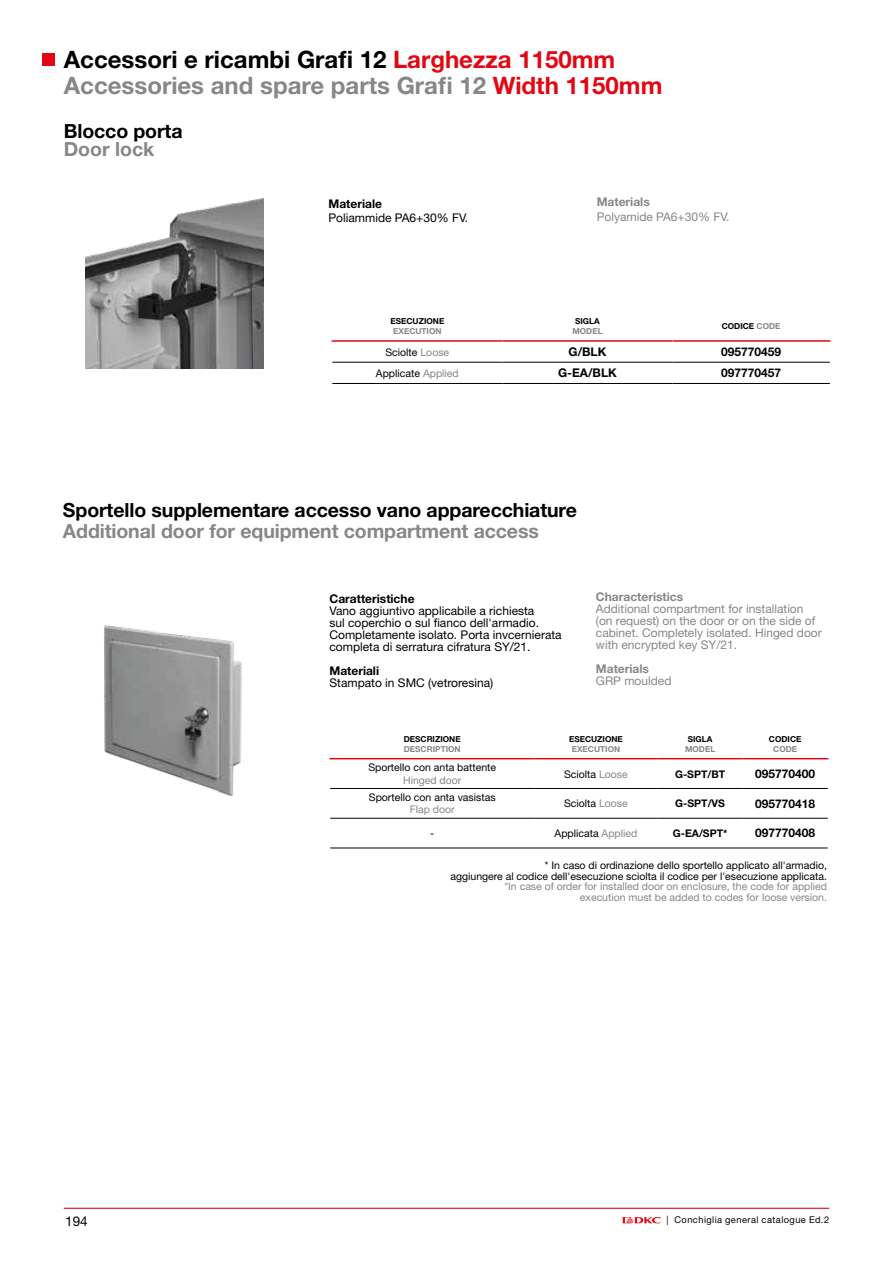
<style>
.page{position:relative;width:893px;height:1263px;background:#fff}
.page>*{position:absolute;margin:0;border:0;box-sizing:border-box;transform-origin:0 0}
.t1{font:700 24px/25.8px "Helvetica Neue LT Std";color:#878787}
.t2{font:700 19.5px "Helvetica Neue LT Std";letter-spacing:-.005em;color:#000}
.t3{font:700 19.5px "Helvetica Neue LT Std";letter-spacing:-.005em;color:#878787}
.t4{font:13.5px "Helvetica Neue LT Std";color:#000}
.t5{font:12px/12px "Helvetica Neue LT Std";color:#000}
.t6{font:12px/12px "Helvetica Neue LT Std";color:#878787}
.t7{font:700 12px "Helvetica Neue LT Std";color:#000}
.t8{font:700 12px "Helvetica Neue LT Std";color:#878787}
.t9{font:10.5px/10.5px "Helvetica Neue LT Std";color:#000;text-align:right}
.t10{font:10.5px/10.5px "Helvetica Neue LT Std";color:#878787;text-align:right}
.t11{font:700 10.5px "Helvetica Neue LT Std";color:#000}
.t12{font:9.3px "Helvetica Neue LT Std";letter-spacing:.045em;color:#000}
.t13{font:700 8.25px "Helvetica Neue LT Std";color:#000}
.t14{font:700 8.25px "Helvetica Neue LT Std";color:#878787}
.s1{color:#000}
.s2{color:#e30613}
.s3{color:#878787}
</style>
<div class="page">
<hr style="left:64px;top:1208px;width:765px;height:1px;background:#e30613">
<svg style="left:623px;top:1217px;width:38px;height:6px"></svg>
<div style="left:43px;top:53px;width:12px;height:13px;background:#e30613"></div>
<hr style="left:332px;top:340px;width:170px;height:2px;background:#e30613">
<hr style="left:502px;top:340px;width:170px;height:2px;background:#e30613">
<hr style="left:672px;top:340px;width:159px;height:2px;background:#e30613">
<hr style="left:332px;top:362px;width:170px;height:1px;background:#000">
<hr style="left:502px;top:362px;width:170px;height:1px;background:#000">
<hr style="left:672px;top:362px;width:158px;height:1px;background:#000">
<hr style="left:332px;top:383px;width:170px;height:1px;background:#000">
<hr style="left:502px;top:383px;width:170px;height:1px;background:#000">
<hr style="left:672px;top:383px;width:158px;height:1px;background:#000">
<hr style="left:329px;top:758px;width:205px;height:1px;background:#e30613">
<hr style="left:534px;top:758px;width:124px;height:1px;background:#e30613">
<hr style="left:658px;top:758px;width:85px;height:1px;background:#e30613">
<hr style="left:743px;top:758px;width:85px;height:1px;background:#e30613">
<hr style="left:330px;top:788px;width:204px;height:1px;background:#000">
<hr style="left:534px;top:788px;width:124px;height:1px;background:#000">
<hr style="left:658px;top:788px;width:85px;height:1px;background:#000">
<hr style="left:743px;top:788px;width:85px;height:1px;background:#000">
<hr style="left:330px;top:818px;width:204px;height:1px;background:#000">
<hr style="left:534px;top:818px;width:124px;height:1px;background:#000">
<hr style="left:658px;top:818px;width:85px;height:1px;background:#000">
<hr style="left:743px;top:818px;width:85px;height:1px;background:#000">
<hr style="left:330px;top:848px;width:204px;height:1px;background:#000">
<hr style="left:534px;top:848px;width:124px;height:1px;background:#000">
<hr style="left:658px;top:848px;width:85px;height:1px;background:#000">
<hr style="left:743px;top:848px;width:85px;height:1px;background:#000">
<img style="left:103px;top:625px;width:139px;height:171px">
<img style="left:85px;top:198px;width:179px;height:170px">
<h1 class="t1" style="left:64px;top:46px;width:600px"><span class="s1">Accessori e ricambi Grafi 12</span> <span class="s2">Larghezza 1150mm<br></span>Accessories and spare parts Grafi 12 <span class="s2">Width 1150mm</span></h1>
<h2 class="t2" style="left:64px;top:119px;width:120px">Blocco porta</h2>
<h2 class="t3" style="left:64px;top:137px;width:92px">Door lock</h2>
<p class="t7" style="left:328px;top:196px;width:55px">Materiale</p>
<p class="t5" style="left:328px;top:212px;width:141px">Poliammide PA6+30% FV.</p>
<p class="t13" style="left:390px;top:316px;width:55px">ESECUZIONE</p>
<p class="t14" style="left:393px;top:326px;width:50px">EXECUTION</p>
<p class="t8" style="left:597px;top:195px;width:55px">Materials</p>
<p class="t6" style="left:597px;top:210px;width:134px">Polyamide PA6+30% FV.</p>
<p class="t13" style="left:575px;top:316px;width:26px">SIGLA</p>
<p class="t14" style="left:572px;top:326px;width:32px">MODEL</p>
<p class="t13" style="left:722px;top:321px;width:60px">CODICE <span class="s3">CODE</span></p>
<p class="t9" style="left:385px;top:346px;width:65px">Sciolte <span class="s3">Loose</span></p>
<p class="t7" style="left:569px;top:344px;width:39px">G/BLK</p>
<p class="t7" style="left:721px;top:344px;width:62px">095770459</p>
<p class="t9" style="left:376px;top:367px;width:84px">Applicate <span class="s3">Applied</span></p>
<p class="t7" style="left:558px;top:365px;width:60px">G-EA/BLK</p>
<p class="t7" style="left:721px;top:365px;width:62px">097770457</p>
<h2 class="t2" style="left:63px;top:498px;width:515px">Sportello supplementare accesso vano apparecchiature</h2>
<h2 class="t3" style="left:63px;top:518px;width:477px">Additional door for equipment compartment access</h2>
<p class="t7" style="left:329px;top:591px;width:87px">Caratteristiche</p>
<p class="t5" style="left:329px;top:604px;width:234px">Vano aggiuntivo applicabile a richiesta<br>sul coperchio o sul fianco dell'armadio.<br>Completamente isolato. Porta invcernierata completa di serratura cifratura SY/21.</p>
<p class="t7" style="left:329px;top:663px;width:51px">Materiali</p>
<p class="t5" style="left:329px;top:676px;width:165px">Stampato in SMC (vetroresina)</p>
<p class="t8" style="left:596px;top:589px;width:89px">Characteristics</p>
<p class="t6" style="left:596px;top:603px;width:227px">Additional compartment for installation (on request) on the door or on the side of cabinet. Completely isolated. Hinged door with encrypted key SY/21.</p>
<p class="t8" style="left:596px;top:661px;width:55px">Materials</p>
<p class="t6" style="left:596px;top:675px;width:77px">GRP moulded</p>
<p class="t13" style="left:404px;top:734px;width:58px">DESCRIZIONE</p>
<p class="t14" style="left:404px;top:744px;width:58px">DESCRIPTION</p>
<p class="t13" style="left:569px;top:734px;width:55px">ESECUZIONE</p>
<p class="t14" style="left:572px;top:744px;width:50px">EXECUTION</p>
<p class="t13" style="left:688px;top:734px;width:26px">SIGLA</p>
<p class="t14" style="left:685px;top:744px;width:32px">MODEL</p>
<p class="t13" style="left:769px;top:734px;width:34px">CODICE</p>
<p class="t14" style="left:773px;top:744px;width:25px">CODE</p>
<p class="t9" style="left:368px;top:762px;width:129px">Sportello con anta battente</p>
<p class="t10" style="left:403px;top:775px;width:60px">Hinged door</p>
<p class="t9" style="left:564px;top:768px;width:65px">Sciolta <span class="s3">Loose</span></p>
<p class="t11" style="left:675px;top:767px;width:52px">G-SPT/BT</p>
<p class="t7" style="left:755px;top:766px;width:62px">095770400</p>
<p class="t9" style="left:369px;top:792px;width:128px">Sportello con anta vasistas</p>
<p class="t10" style="left:410px;top:804px;width:46px">Flap door</p>
<p class="t9" style="left:564px;top:798px;width:65px">Sciolta <span class="s3">Loose</span></p>
<p class="t11" style="left:675px;top:797px;width:51px">G-SPT/VS</p>
<p class="t7" style="left:755px;top:796px;width:62px">095770418</p>
<p class="t9" style="left:430px;top:828px;width:6px">-</p>
<p class="t9" style="left:555px;top:828px;width:84px">Applicata <span class="s3">Applied</span></p>
<p class="t11" style="left:673px;top:827px;width:56px">G-EA/SPT*</p>
<p class="t7" style="left:755px;top:826px;width:62px">097770408</p>
<p class="t9" style="left:450px;top:860px;width:378px">* In caso di ordinazione dello sportello applicato all'armadio,<br>aggiungere al codice dell'esecuzione sciolta il codice per l'esecuzione applicata.</p>
<p class="t10" style="left:504px;top:881px;width:324px">*In case of order for installed door on enclosure, the code for applied execution must be added to codes for loose version.</p>
<p class="t4" style="left:65px;top:1213px;width:24px">194</p>
<p class="t12" style="left:666px;top:1214px;width:164px">| Conchiglia general catalogue Ed.2</p>
</div>
